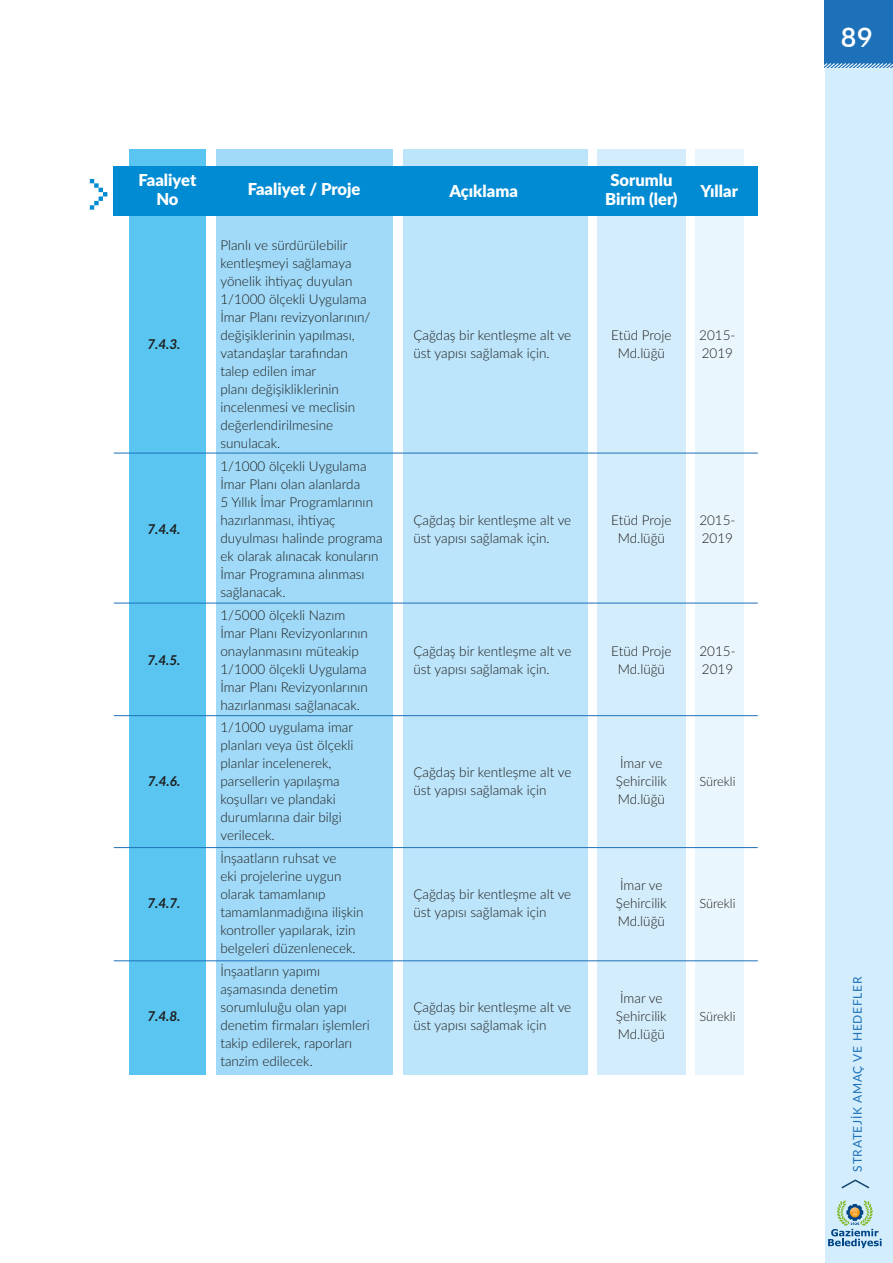
<style>
.page{position:relative;width:893px;height:1263px;background:#fff}
.page>*{position:absolute;margin:0;border:0;box-sizing:border-box;transform-origin:0 0}
.t1{font:500 27px "Futura BT";color:#fff}
.t2{font:900 16.5px/19.8px "Lato";color:#fff;text-align:center}
.t3{font:300 13.5px/18px "Lato";color:#1d1d1b}
.t4{font:italic 700 13.5px "Lato";color:#1d1d1b}
.t5{font:300 12.75px "Lato";color:#1d1d1b}
.t6{font:12px "Lato";letter-spacing:.06em;color:#1d71b8}
</style>
<div class="page">
<div style="left:825px;top:0;width:68px;height:68px;background:#1d71b8"></div>
<svg style="left:824px;top:62px;width:69px;height:6px"></svg>
<div style="left:825px;top:68px;width:68px;height:1195px;background:#d4edfc"></div>
<svg style="left:841px;top:1179px;width:29px;height:10px"></svg>
<svg style="left:828px;top:1200px;width:54px;height:48px"></svg>
<div style="left:216px;top:149px;width:177px;height:925px;background:#a1daf8"></div>
<div style="left:403px;top:149px;width:185px;height:925px;background:#bce4fa"></div>
<div style="left:695px;top:149px;width:48px;height:925px;background:#eaf6fe"></div>
<div style="left:597px;top:149px;width:89px;height:925px;background:#d4edfc"></div>
<div style="left:129px;top:149px;width:77px;height:925px;background:#5bc5f2"></div>
<svg style="left:90px;top:179px;width:17px;height:31px"></svg>
<div style="left:114px;top:166px;width:644px;height:50px;background:#008bd2"></div>
<hr style="left:114px;top:453px;width:644px;height:1px;background:#1d71b8">
<hr style="left:114px;top:603px;width:644px;height:1px;background:#1d71b8">
<hr style="left:114px;top:715px;width:644px;height:1px;background:#1d71b8">
<hr style="left:114px;top:847px;width:644px;height:1px;background:#1d71b8">
<hr style="left:114px;top:960px;width:644px;height:1px;background:#1d71b8">
<p class="t2" style="left:139px;top:169px;width:59px">Faaliyet<br>No</p>
<p class="t2" style="left:248px;top:178px;width:114px">Faaliyet / Proje</p>
<p class="t4" style="left:147px;top:334px;width:35px">7.4.3.</p>
<p class="t4" style="left:147px;top:519px;width:35px">7.4.4.</p>
<p class="t4" style="left:147px;top:650px;width:35px">7.4.5.</p>
<p class="t4" style="left:148px;top:772px;width:34px">7.4.6.</p>
<p class="t4" style="left:147px;top:894px;width:35px">7.4.7.</p>
<p class="t4" style="left:147px;top:1006px;width:35px">7.4.8.</p>
<p class="t3" style="left:220px;top:236px;width:151px">Planlı ve sürdürülebilir kentleşmeyi sağlamaya yönelik ihtiyaç duyulan<br>1/1000 ölçekli Uygulama<br>İmar Planı revizyonlarının/ değişiklerinin yapılması, vatandaşlar tarafından talep edilen imar<br>planı değişikliklerinin incelenmesi ve meclisin değerlendirilmesine sunulacak.</p>
<p class="t3" style="left:220px;top:456px;width:164px">1/1000 ölçekli Uygulama<br>İmar Planı olan alanlarda<br>5 Yıllık İmar Programlarının hazırlanması, ihtiyaç duyulması halinde programa ek olarak alınacak konuların<br>İmar Programına alınması sağlanacak.</p>
<p class="t3" style="left:220px;top:605px;width:149px">1/5000 ölçekli Nazım<br>İmar Planı Revizyonlarının onaylanmasını müteakip<br>1/1000 ölçekli Uygulama<br>İmar Planı Revizyonlarının hazırlanması sağlanacak.</p>
<p class="t3" style="left:220px;top:718px;width:135px">1/1000 uygulama imar planları veya üst ölçekli planlar incelenerek, parsellerin yapılaşma koşulları ve plandaki durumlarına dair bilgi verilecek.</p>
<p class="t3" style="left:220px;top:849px;width:145px">İnşaatların ruhsat ve<br>eki projelerine uygun olarak tamamlanıp tamamlanmadığına ilişkin kontroller yapılarak, izin belgeleri düzenlenecek.</p>
<p class="t3" style="left:220px;top:962px;width:151px">İnşaatların yapımı aşamasında denetim sorumluluğu olan yapı denetim firmaları işlemleri takip edilerek, raporları tanzim edilecek.</p>
<p class="t2" style="left:449px;top:181px;width:70px">Açıklama</p>
<p class="t2" style="left:605px;top:169px;width:74px">Sorumlu<br>Birim (ler)</p>
<p class="t2" style="left:701px;top:181px;width:39px">Yıllar</p>
<p class="t3" style="left:413px;top:326px;width:159px">Çağdaş bir kentleşme alt ve üst yapısı sağlamak için.</p>
<p class="t3" style="left:611px;top:326px;width:62px;text-align:center">Etüd Proje<br>Md.lüğü</p>
<p class="t3" style="left:699px;top:326px;width:38px">2015-<br>2019</p>
<p class="t3" style="left:413px;top:510px;width:159px">Çağdaş bir kentleşme alt ve üst yapısı sağlamak için.</p>
<p class="t3" style="left:611px;top:510px;width:62px;text-align:center">Etüd Proje<br>Md.lüğü</p>
<p class="t3" style="left:699px;top:510px;width:38px">2015-<br>2019</p>
<p class="t3" style="left:413px;top:641px;width:159px">Çağdaş bir kentleşme alt ve üst yapısı sağlamak için.</p>
<p class="t3" style="left:611px;top:641px;width:62px;text-align:center">Etüd Proje<br>Md.lüğü</p>
<p class="t3" style="left:699px;top:641px;width:38px">2015-<br>2019</p>
<p class="t3" style="left:413px;top:763px;width:159px">Çağdaş bir kentleşme alt ve üst yapısı sağlamak için</p>
<p class="t3" style="left:616px;top:754px;width:52px;text-align:center">İmar ve<br>Şehircilik<br>Md.lüğü</p>
<p class="t3" style="left:413px;top:885px;width:159px">Çağdaş bir kentleşme alt ve üst yapısı sağlamak için</p>
<p class="t3" style="left:616px;top:876px;width:52px;text-align:center">İmar ve<br>Şehircilik<br>Md.lüğü</p>
<p class="t3" style="left:413px;top:998px;width:159px">Çağdaş bir kentleşme alt ve üst yapısı sağlamak için</p>
<p class="t3" style="left:616px;top:989px;width:52px;text-align:center">İmar ve<br>Şehircilik<br>Md.lüğü</p>
<p class="t5" style="left:699px;top:773px;width:38px">Sürekli</p>
<p class="t5" style="left:699px;top:895px;width:38px">Sürekli</p>
<p class="t5" style="left:699px;top:1007px;width:38px">Sürekli</p>
<h1 class="t1" style="left:840px;top:21px;width:34px">89</h1>
<p class="t6" style="left:849px;top:1172px;width:196px;rotate:-90deg">STRATEJİK AMAÇ VE HEDEFLER</p>
</div>
